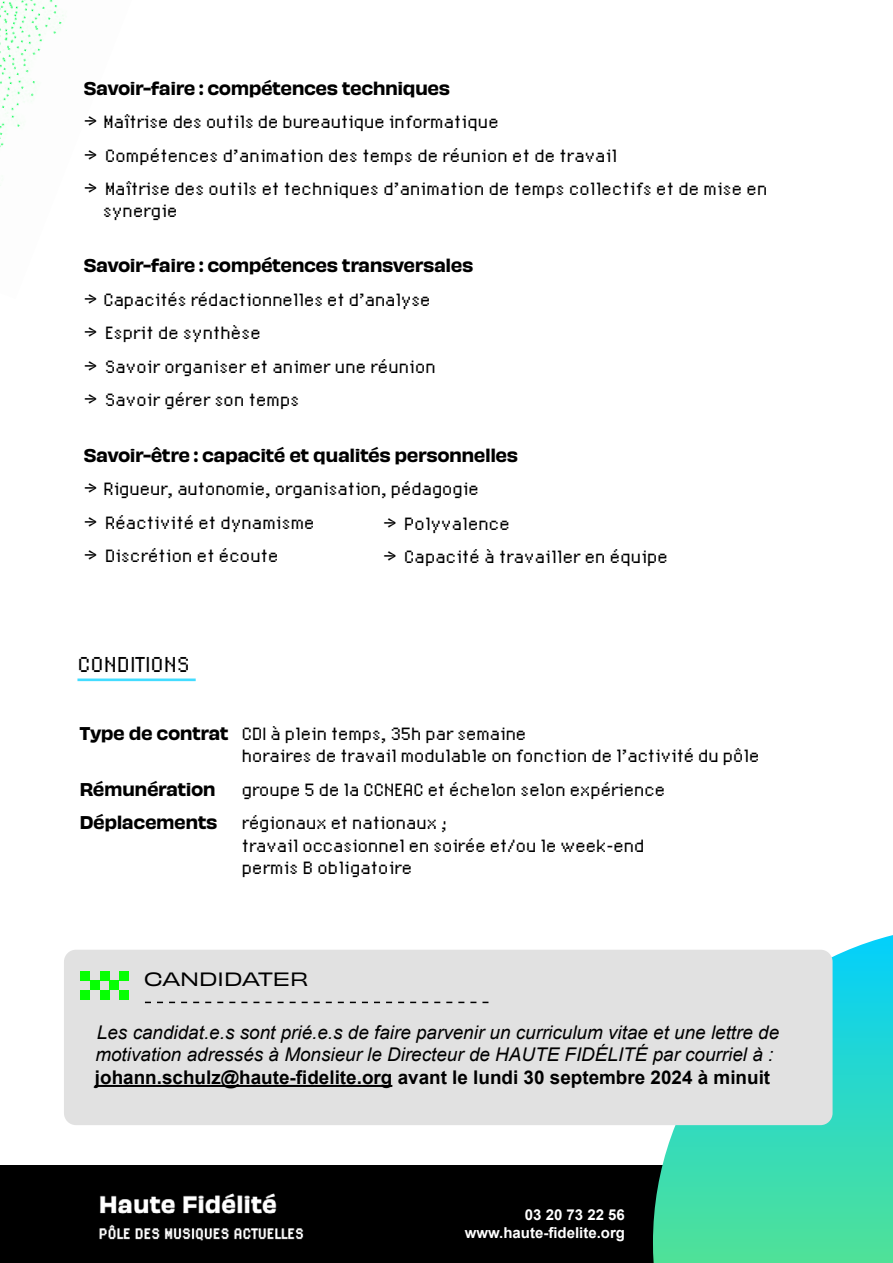
<style>
.page{position:relative;width:893px;height:1263px;background:#fff}
.page>*{position:absolute;margin:0;border:0;box-sizing:border-box;transform-origin:0 0}
.t1{font:22.5px "Lo Res 12 OT";color:#000}
.t2{font:italic 18.9px/22.6px "Arial";color:#000}
.t3{font:700 18.9px "Arial";color:#000}
.t4{font:18.6px/22.4px "Lo Res 12 OT";letter-spacing:-.02em;color:#000}
.t5{font:expanded 18px "Obviously";color:#000}
.t6{font:17.25px "Obviously Semi";letter-spacing:-.03em;color:#000}
.t7{font:700 15px/18px "Arial";color:#fff;text-align:right}
.s1{font-family:"Obviously Narw Medi"}
.s2{font-family:"Obviously Semi";font-size:17.25px}
</style>
<div class="page">
<div style="left:0;top:1166px;width:893px;height:97px;background:#000"></div>
<svg style="left:653px;top:935px;width:240px;height:328px;background:#48ddbb"></svg>
<div style="left:64px;top:950px;width:768px;height:175px;background:#e1e1e1;border-radius:12px"></div>
<hr style="left:95px;top:1085px;width:297px;height:2px;background:#000">
<svg style="left:145px;top:1002px;width:343px;height:1px"></svg>
<div style="left:119px;top:990px;width:10px;height:10px;background:#06ff03"></div>
<div style="left:119px;top:971px;width:10px;height:9px;background:#06ff03"></div>
<div style="left:110px;top:980px;width:9px;height:10px;background:#06ff03"></div>
<div style="left:80px;top:971px;width:10px;height:9px;background:#06ff03"></div>
<div style="left:80px;top:990px;width:10px;height:10px;background:#06ff03"></div>
<div style="left:100px;top:990px;width:10px;height:10px;background:#06ff03"></div>
<div style="left:100px;top:971px;width:10px;height:9px;background:#06ff03"></div>
<div style="left:90px;top:980px;width:10px;height:10px;background:#06ff03"></div>
<img style="left:0;top:0;width:64px;height:186px">
<img style="left:99px;top:1193px;width:205px;height:48px">
<hr style="left:77px;top:678px;width:119px;height:3px;background:#43dcff">
<p class="t6" style="left:83px;top:74px;width:368px">Savoir-faire : compétences techniques</p>
<p class="t4" style="left:85px;top:110px;width:415px"><span class="s1">→</span> Maîtrise des outils de bureautique informatique</p>
<p class="t4" style="left:85px;top:144px;width:534px"><span class="s1">→</span> Compétences d’animation des temps de réunion et de travail</p>
<p class="t4" style="left:103px;top:177px;width:666px;line-height:21.5px;text-indent:-18px"><span class="s1">→</span> Maîtrise des outils et techniques d’animation de temps collectifs et de mise en synergie</p>
<p class="t6" style="left:83px;top:252px;width:391px">Savoir-faire : compétences transversales</p>
<p class="t4" style="left:85px;top:288px;width:347px"><span class="s1">→</span> Capacités rédactionnelles et d’analyse</p>
<p class="t4" style="left:85px;top:321px;width:177px"><span class="s1">→</span> Esprit de synthèse</p>
<p class="t4" style="left:85px;top:354px;width:353px"><span class="s1">→</span> Savoir organiser et animer une réunion</p>
<p class="t4" style="left:85px;top:388px;width:216px"><span class="s1">→</span> Savoir gérer son temps</p>
<p class="t6" style="left:83px;top:441px;width:436px">Savoir-être : capacité et qualités personnelles</p>
<p class="t4" style="left:85px;top:477px;width:396px"><span class="s1">→</span> Rigueur, autonomie, organisation, pédagogie</p>
<p class="t4" style="left:85px;top:510px;width:231px"><span class="s1">→</span> Réactivité et dynamisme</p>
<p class="t4" style="left:85px;top:544px;width:195px"><span class="s1">→</span> Discrétion et écoute</p>
<p class="t4" style="left:384px;top:511px;width:127px"><span class="s1">→</span> Polyvalence</p>
<p class="t4" style="left:384px;top:545px;width:286px"><span class="s1">→</span> Capacité à travailler en équipe</p>
<p class="t1" style="left:77px;top:650px;width:114px">CONDITIONS</p>
<p class="t4" style="left:242px;top:722px;width:519px;text-indent:-162px"><span class="s2">Type de contrat</span> CDI à plein temps, 35h par semaine<br>horaires de travail modulable on fonction de l’activité du pôle</p>
<p class="t6" style="left:80px;top:775px;width:138px">Rémunération</p>
<p class="t4" style="left:242px;top:778px;width:425px">groupe 5 de la CCNEAC et échelon selon expérience</p>
<p class="t6" style="left:80px;top:809px;width:140px">Déplacements</p>
<p class="t4" style="left:242px;top:811px;width:405px">régionaux et nationaux ;<br>travail occasionnel en soirée et/ou le week-end permis B obligatoire</p>
<p class="t5" style="left:144px;top:965px;width:166px">CANDIDATER</p>
<p class="t2" style="left:95px;top:1021px;width:685px">Les candidat.e.s sont prié.e.s de faire parvenir un curriculum vitae et une lettre de motivation adressés à Monsieur le Directeur de HAUTE FIDÉLITÉ par courriel à :</p>
<p class="t3" style="left:95px;top:1065px;width:677px">johann.schulz@haute-fidelite.org avant le lundi 30 septembre 2024 à minuit</p>
<p class="t7" style="left:465px;top:1206px;width:162px">03 20 73 22 56 www.haute-fidelite.org</p>
</div>
